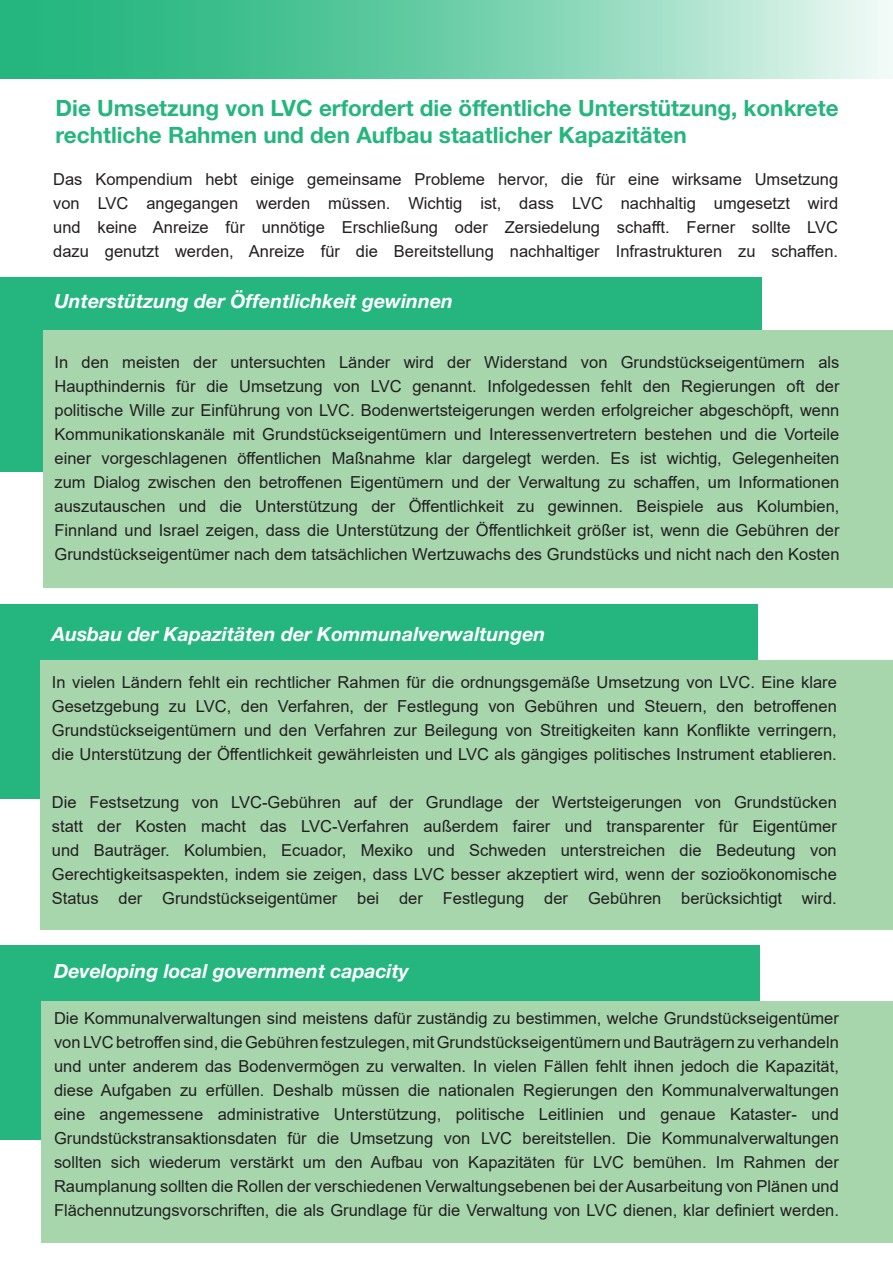
<style>
.page{position:relative;width:893px;height:1263px;background:#fff}
.page>*{position:absolute;margin:0;border:0;box-sizing:border-box;transform-origin:0 0}
.t1{font:700 22.5px/27px "Helvetica Neue LT Std";color:#24b67e}
.t2{font:italic 700 19.5px "Helvetica Neue LT Std";color:#fff}
.t3{font:16.5px/24px "Arial";color:#231f20;text-align:justify}
</style>
<div class="page">
<svg style="left:0;top:0;width:893px;height:79px;background:#75d0ad"></svg>
<div style="left:0;top:277px;width:762px;height:194px;background:#24b67e"></div>
<div style="left:43px;top:331px;width:850px;height:257px;background:#a7d6ad"></div>
<div style="left:0;top:604px;width:758px;height:194px;background:#24b67e"></div>
<div style="left:40px;top:660px;width:853px;height:269px;background:#a7d6ad"></div>
<div style="left:0;top:945px;width:760px;height:194px;background:#24b67e"></div>
<div style="left:42px;top:1001px;width:851px;height:241px;background:#a7d6ad"></div>
<p class="t1" style="left:56px;top:94px;width:785px">Die Umsetzung von LVC erfordert die öffentliche Unterstützung, konkrete rechtliche Rahmen und den Aufbau staatlicher Kapazitäten</p>
<p class="t3" style="left:53px;top:167px;width:786px">Das Kompendium hebt einige gemeinsame Probleme hervor, die für eine wirksame Umsetzung von LVC angegangen werden müssen. Wichtig ist, dass LVC nachhaltig umgesetzt wird und keine Anreize für unnötige Erschließung oder Zersiedelung schafft. Ferner sollte LVC dazu genutzt werden, Anreize für die Bereitstellung nachhaltiger Infrastrukturen zu schaffen.</p>
<p class="t2" style="left:55px;top:289px;width:400px">Unterstützung der Öffentlichkeit gewinnen</p>
<p class="t3" style="left:55px;top:350px;width:786px">In den meisten der untersuchten Länder wird der Widerstand von Grundstückseigentümern als Haupthindernis für die Umsetzung von LVC genannt. Infolgedessen fehlt den Regierungen oft der politische Wille zur Einführung von LVC. Bodenwertsteigerungen werden erfolgreicher abgeschöpft, wenn Kommunikationskanäle mit Grundstückseigentümern und Interessenvertretern bestehen und die Vorteile einer vorgeschlagenen öffentlichen Maßnahme klar dargelegt werden. Es ist wichtig, Gelegenheiten zum Dialog zwischen den betroffenen Eigentümern und der Verwaltung zu schaffen, um Informationen auszutauschen und die Unterstützung der Öffentlichkeit zu gewinnen. Beispiele aus Kolumbien, Finnland und Israel zeigen, dass die Unterstützung der Öffentlichkeit größer ist, wenn die Gebühren der Grundstückseigentümer nach dem tatsächlichen Wertzuwachs des Grundstücks und nicht nach den Kosten</p>
<p class="t2" style="left:52px;top:622px;width:495px">Ausbau der Kapazitäten der Kommunalverwaltungen</p>
<p class="t3" style="left:52px;top:670px;width:786px">In vielen Ländern fehlt ein rechtlicher Rahmen für die ordnungsgemäße Umsetzung von LVC. Eine klare Gesetzgebung zu LVC, den Verfahren, der Festlegung von Gebühren und Steuern, den betroffenen Grundstückseigentümern und den Verfahren zur Beilegung von Streitigkeiten kann Konflikte verringern, die Unterstützung der Öffentlichkeit gewährleisten und LVC als gängiges politisches Instrument etablieren.</p>
<p class="t3" style="left:52px;top:790px;width:786px">Die Festsetzung von LVC-Gebühren auf der Grundlage der Wertsteigerungen von Grundstücken statt der Kosten macht das LVC-Verfahren außerdem fairer und transparenter für Eigentümer und Bauträger. Kolumbien, Ecuador, Mexiko und Schweden unterstreichen die Bedeutung von Gerechtigkeitsaspekten, indem sie zeigen, dass LVC besser akzeptiert wird, wenn der sozioökonomische Status der Grundstückseigentümer bei der Festlegung der Gebühren berücksichtigt wird.</p>
<p class="t2" style="left:54px;top:959px;width:356px">Developing local government capacity</p>
<p class="t3" style="left:54px;top:1006px;width:786px">Die Kommunalverwaltungen sind meistens dafür zuständig zu bestimmen, welche Grundstückseigentümer von LVC betroffen sind, die Gebühren festzulegen, mit Grundstückseigentümern und Bauträgern zu verhandeln und unter anderem das Bodenvermögen zu verwalten. In vielen Fällen fehlt ihnen jedoch die Kapazität, diese Aufgaben zu erfüllen. Deshalb müssen die nationalen Regierungen den Kommunalverwaltungen eine angemessene administrative Unterstützung, politische Leitlinien und genaue Kataster- und Grundstückstransaktionsdaten für die Umsetzung von LVC bereitstellen. Die Kommunalverwaltungen sollten sich wiederum verstärkt um den Aufbau von Kapazitäten für LVC bemühen. Im Rahmen der Raumplanung sollten die Rollen der verschiedenen Verwaltungsebenen bei der Ausarbeitung von Plänen und Flächennutzungsvorschriften, die als Grundlage für die Verwaltung von LVC dienen, klar definiert werden.</p>
</div>
